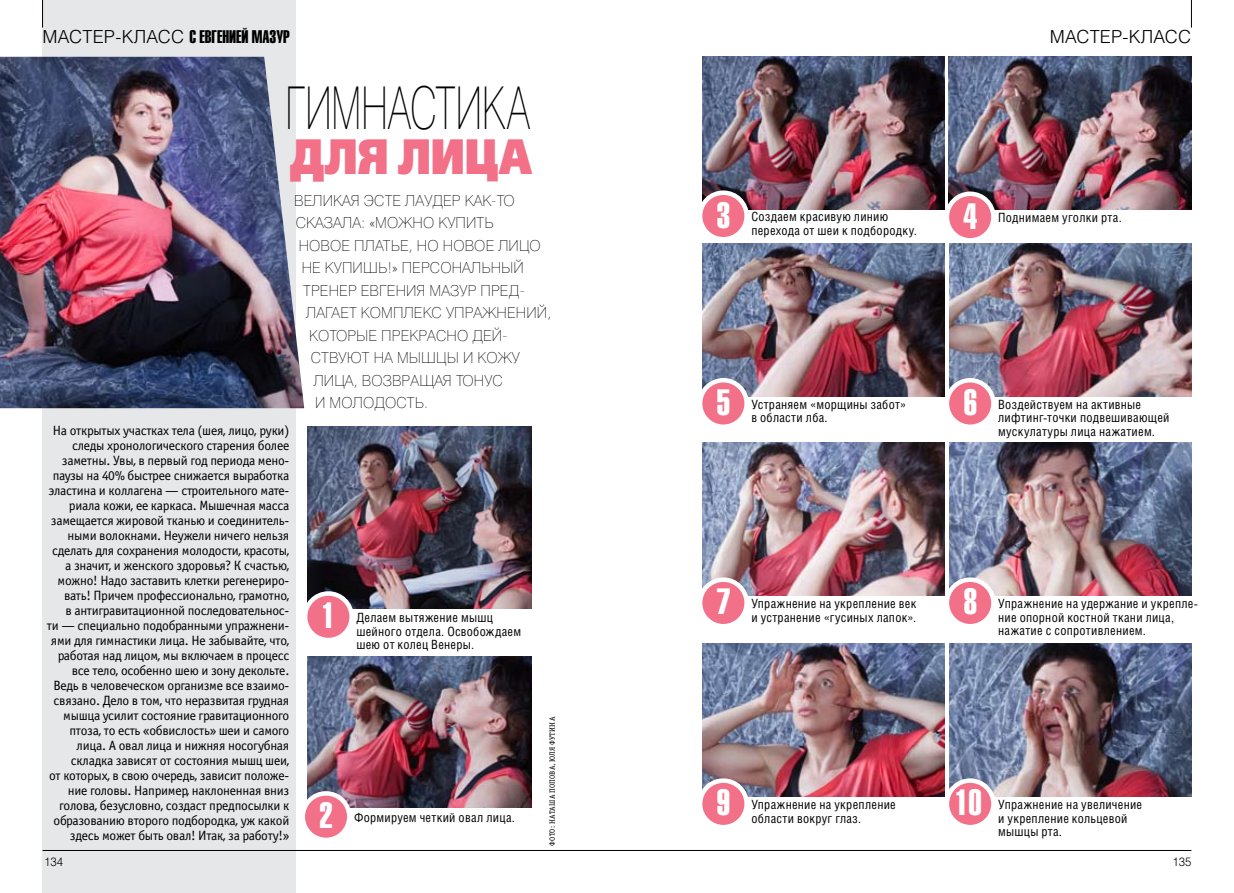
<style>
.page{position:relative;width:1234px;height:893px;background:#fff}
.page>*{position:absolute;margin:0;border:0;box-sizing:border-box;transform-origin:0 0}
.t1{font:100 58.5px "Helios";letter-spacing:-.015em;color:#000;scale:.67 1}
.t2{font:800 49.5px "Free Set";letter-spacing:-.005em;color:#f27088;scale:.8 1}
.t3{font:36px "Helios Extra Compressed";color:#fff}
.t4{font:18px "Helios Extra Compressed";color:#000}
.t5{font:300 18px "Helios";letter-spacing:.01em;color:#000}
.t6{font:100 15px/22.5px "Helios";letter-spacing:.01em;color:#000}
.t7{font:13.5px/15px "Officina Sans Book ITC";letter-spacing:-.02em;color:#000;text-align:right}
.t8{font:12.75px/13.5px "Helios Cond";letter-spacing:.02em;color:#000}
.t9{font:300 12px "Helios";color:#000;scale:.95 1}
.t10{font:7.5px "Officina Serif Book ITC";letter-spacing:.035em;color:#000}
.s1{font-family:"Helios";font-weight:300}
</style>
<div class="page">
<svg style="left:1190px;top:0;width:1px;height:27px"></svg>
<hr style="left:617px;top:850px;width:574px;height:1px;background:#000">
<div style="left:43px;top:40px;width:253px;height:853px;background:#e6e7e8"></div>
<div style="left:43px;top:0;width:253px;height:43px;background:#e6e7e8"></div>
<svg style="left:42px;top:0;width:1px;height:28px"></svg>
<img style="left:0;top:57px;width:304px;height:351px">
<img style="left:307px;top:426px;width:224px;height:183px">
<img style="left:702px;top:56px;width:242px;height:153px">
<img style="left:702px;top:244px;width:242px;height:153px">
<img style="left:702px;top:442px;width:242px;height:153px">
<img style="left:702px;top:643px;width:242px;height:153px">
<img style="left:948px;top:56px;width:243px;height:153px">
<img style="left:949px;top:244px;width:242px;height:153px">
<img style="left:949px;top:442px;width:242px;height:153px">
<img style="left:949px;top:643px;width:242px;height:153px">
<img style="left:307px;top:656px;width:224px;height:152px">
<div style="left:305px;top:593px;width:46px;height:47px;background:#f27088;border-radius:50%"></div>
<div style="left:303px;top:591px;width:51px;height:51px;border:4px solid #fff;border-radius:50%"></div>
<div style="left:700px;top:193px;width:46px;height:46px;background:#f27088;border-radius:50%"></div>
<div style="left:697px;top:190px;width:51px;height:51px;border:4px solid #fff;border-radius:50%"></div>
<div style="left:700px;top:380px;width:46px;height:47px;background:#f27088;border-radius:50%"></div>
<div style="left:697px;top:378px;width:51px;height:51px;border:4px solid #fff;border-radius:50%"></div>
<div style="left:700px;top:580px;width:46px;height:46px;background:#f27088;border-radius:50%"></div>
<div style="left:697px;top:577px;width:51px;height:51px;border:4px solid #fff;border-radius:50%"></div>
<div style="left:700px;top:781px;width:46px;height:46px;background:#f27088;border-radius:50%"></div>
<div style="left:697px;top:778px;width:51px;height:51px;border:4px solid #fff;border-radius:50%"></div>
<div style="left:946px;top:194px;width:47px;height:46px;background:#f27088;border-radius:50%"></div>
<div style="left:944px;top:192px;width:51px;height:51px;border:4px solid #fff;border-radius:50%"></div>
<div style="left:946px;top:380px;width:47px;height:47px;background:#f27088;border-radius:50%"></div>
<div style="left:944px;top:378px;width:51px;height:51px;border:4px solid #fff;border-radius:50%"></div>
<div style="left:946px;top:580px;width:47px;height:46px;background:#f27088;border-radius:50%"></div>
<div style="left:944px;top:577px;width:51px;height:51px;border:4px solid #fff;border-radius:50%"></div>
<div style="left:946px;top:781px;width:47px;height:46px;background:#f27088;border-radius:50%"></div>
<div style="left:944px;top:778px;width:51px;height:51px;border:4px solid #fff;border-radius:50%"></div>
<div style="left:303px;top:793px;width:46px;height:47px;background:#f27088;border-radius:50%"></div>
<div style="left:300px;top:791px;width:51px;height:51px;border:4px solid #fff;border-radius:50%"></div>
<hr style="left:43px;top:850px;width:574px;height:1px;background:#000">
<h3 class="t4" style="left:43px;top:26px;width:249px"><span class="s1">Мастер-класс</span> с Евгенией Мазур</h3>
<h1 class="t1" style="left:285px;top:73px;width:366px">ГИМНАСТИКА</h1>
<h2 class="t2" style="left:289px;top:126px;width:304px">ДЛЯ ЛИЦА</h2>
<p class="t6" style="left:294px;top:189px;width:39px">Велика</p>
<p class="t6" style="left:351px;top:189px;width:165px">я Эсте Лаудер как-то</p>
<p class="t6" style="left:295px;top:212px;width:11px">ска</p>
<p class="t6" style="left:298px;top:212px;width:243px;text-indent:25px">зала: «Можн о купить новое платье, но новое ли цо не купишь!» Персональный трен ер Евгения МАЗУР</p>
<p class="t6" style="left:306px;top:279px;width:246px;text-indent:174px">пред&shy;лагает ком плекс упражн ени й, которые прекрасн</p>
<p class="t6" style="left:457px;top:324px;width:52px">о дей-</p>
<p class="t7" style="left:47px;top:423px;width:244px">На открытых участках тела (шея, лицо, руки) следы хронологического старения более заметны. Увы, в первый год периода мено&shy;паузы на 40% быстрее снижается выработка эластина и коллагена — строительного мате&shy;риала кожи, ее каркаса. Мышечная масса замещается жировой тканью и соединитель&shy;ными волокнами. Неужели ничего нельзя сделать для сохранения молодости, красоты, а значит, и женского здоровья? К счастью, можно! Надо заставить клетки регенериро&shy;вать! Причем профессионально, грамотно,<br>в антигравитационной последовательнос-<br>ти — специально подобранными упражнени&shy;ями для гимнастики лица. Не забывайте, что, работая над лицом, мы включаем в процесс все тело, особенно шею и зону декольте.<br>Ведь в человеческом организме все взаимо&shy;связано. Дело в том, что неразвитая грудная мышца усилит состояние гравитационного птоза, то есть «обвислость» шеи и самого лица. А овал лица и нижняя носогубная складка зависят от состояния мышц шеи,<br>от которых, в свою очередь, зависит положе&shy;ние головы. Например, наклоненная вниз голова, безусловно, создаст предпосылки к образованию второго подбородка, уж какой здесь может быть овал! Итак, за работу!»</p>
<p class="t9" style="left:44px;top:854px;width:22px">134</p>
<p class="t6" style="left:310px;top:347px;width:10px">ств</p>
<p class="t6" style="left:313px;top:347px;width:208px;text-indent:25px">уют на м ышцы и кожу ли ца, возвращая тонус<br>и молодость.</p>
<h3 class="t3" style="left:322px;top:595px;width:15px">1</h3>
<p class="t8" style="left:356px;top:611px;width:166px">Делаем вытяжение мышц шейного отдела. Освобождаем шею от колец Венеры.</p>
<h3 class="t3" style="left:319px;top:795px;width:15px">2</h3>
<p class="t8" style="left:354px;top:810px;width:162px">Формируем четкий овал лица.</p>
<p class="t10" style="left:547px;top:846px;width:131px;rotate:-90deg">ФОТО: Наташа Попова, Юля Футина</p>
<h3 class="t5" style="left:1049px;top:26px;width:143px">Мастер-класс</h3>
<h3 class="t3" style="left:716px;top:194px;width:15px">3</h3>
<p class="t8" style="left:751px;top:210px;width:167px">Создаем красивую линию перехода от шеи к подбородку.</p>
<h3 class="t3" style="left:963px;top:195px;width:15px">4</h3>
<p class="t8" style="left:997px;top:211px;width:125px">Поднимаем уголки рта.</p>
<h3 class="t3" style="left:716px;top:382px;width:15px">5</h3>
<p class="t8" style="left:751px;top:397px;width:156px">Устраняем «морщины забот» в области лба.</p>
<h3 class="t3" style="left:963px;top:382px;width:15px">6</h3>
<p class="t8" style="left:997px;top:397px;width:173px">Воздействуем на активные лифтинг-точки подвешивающей мускулатуры лица нажатием.</p>
<h3 class="t3" style="left:716px;top:581px;width:15px">7</h3>
<p class="t8" style="left:751px;top:597px;width:166px">Упражнение на укрепление век и устранение «гусиных лапок».</p>
<h3 class="t3" style="left:963px;top:581px;width:15px">8</h3>
<p class="t8" style="left:997px;top:597px;width:201px">Упражнение на удержание и укрепле&shy;ние опорной костной ткани лица, нажатие с сопротивлением.</p>
<h3 class="t3" style="left:716px;top:782px;width:15px">9</h3>
<p class="t8" style="left:751px;top:798px;width:146px">Упражнение на укрепление области вокруг глаз.</p>
<h3 class="t3" style="left:954px;top:782px;width:28px">10</h3>
<p class="t8" style="left:997px;top:798px;width:145px">Упражнение на увеличение и укрепление кольцевой мышцы рта.</p>
<p class="t9" style="left:1172px;top:854px;width:22px">135</p>
</div>
